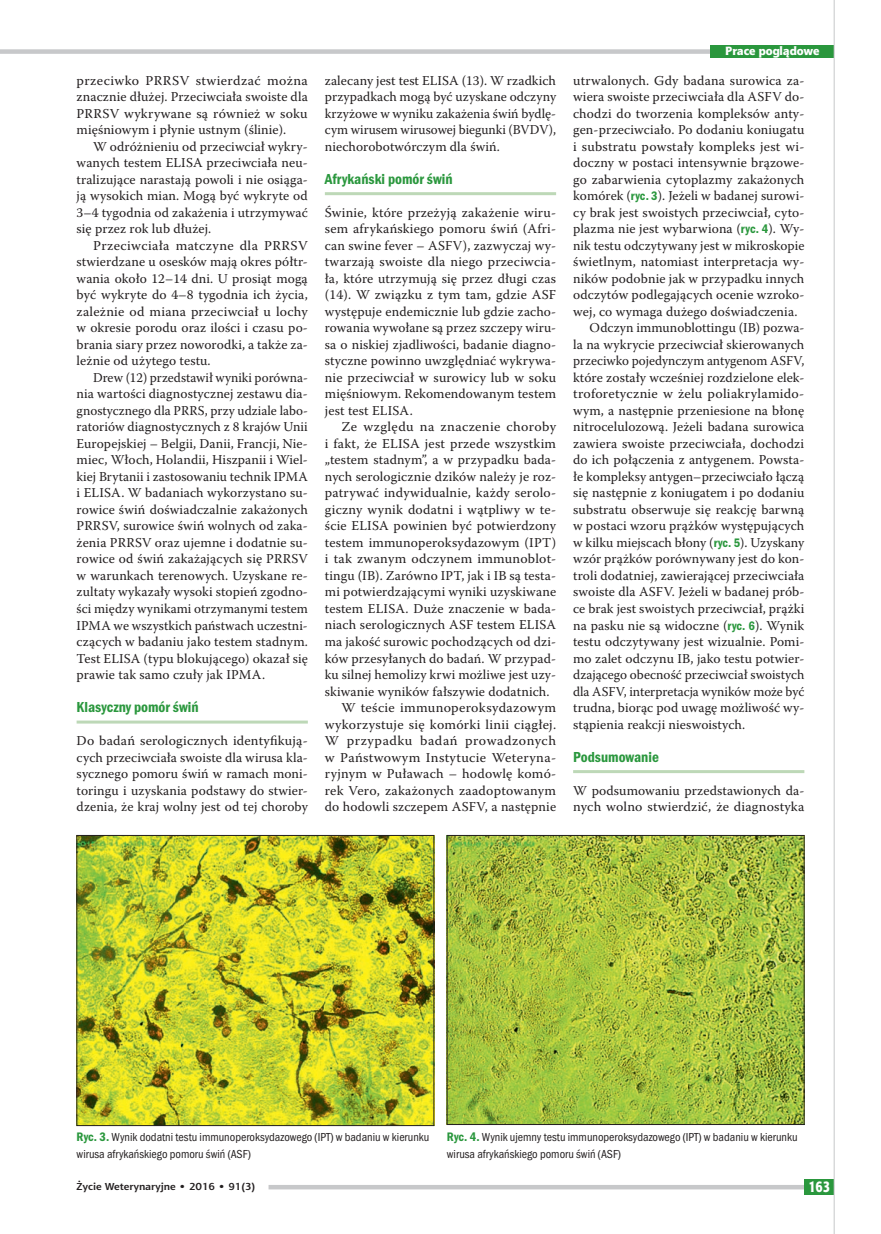
<style>
.page{position:relative;width:881px;height:1234px;background:#fff}
.page>*{position:absolute;margin:0;border:0;box-sizing:border-box;transform-origin:0 0}
.t1{font:15px "Franklin Got Itc TOT Dem Con";color:#2a973d}
.t2{font:15px "Aerton Cnd EFN Black";color:#fff}
.t3{font:13.5px/16.5px "Warnock Pro";letter-spacing:.01em;color:#231f20;text-align:justify}
.t4{font:13.5px "Warnock Pro";letter-spacing:.035em;color:#231f20}
.t5{font:12px/16.5px "Franklin Got Itc TOT Boo Con";color:#231f20}
.t6{font:12px "Aerton EFN Black";color:#fff}
.t7{font:700 10.2px "Aerton EFN";color:#231f20;scale:1.11 1}
.s1{font-family:"Franklin Got Itc TOT Dem Con";font-size:12.75px;color:#2a973d}
</style>
<div class="page">
<hr style="left:77px;top:720px;width:231px;height:3px;background:#bdd8b7">
<hr style="left:325px;top:192px;width:231px;height:3px;background:#bdd8b7">
<hr style="left:573px;top:770px;width:231px;height:3px;background:#bdd8b7">
<img style="left:79px;top:837px;width:353px;height:286px">
<div style="left:77px;top:835px;width:357px;height:290px;border:1px solid #231f20"></div>
<img style="left:448px;top:837px;width:354px;height:285px">
<div style="left:446px;top:835px;width:358px;height:289px;border:1px solid #231f20"></div>
<div style="left:0;top:49px;width:833px;height:5px;background:#c7c8ca"></div>
<div style="left:710px;top:45px;width:123px;height:13px;background:#2a973d"></div>
<div style="left:268px;top:1184px;width:565px;height:5px;background:#c7c8ca"></div>
<div style="left:804px;top:1178px;width:29px;height:15px;background:#2a973d"></div>
<hr style="left:833px;top:0;width:1px;height:1233px;background:#c7c8ca">
<p class="t3" style="left:77px;top:72px;width:233px">przeciwko PRRSV stwierdzać można znacznie dłużej. Przeciwciała swoiste dla PRRSV wykrywane są również w soku mięśniowym i płynie ustnym (ślinie).</p>
<p class="t3" style="left:77px;top:138px;width:233px;text-indent:16px">W odróżnieniu od przeciwciał wykry&shy;wanych testem ELISA przeciwciała neu&shy;tralizujące narastają powoli i nie osiąga&shy;ją wysokich mian. Mogą być wykryte od 3–4 tygodnia od zakażenia i utrzymywać się przez rok lub dłużej.</p>
<p class="t3" style="left:77px;top:237px;width:233px;text-indent:16px">Przeciwciała matczyne dla PRRSV stwierdzane u osesków mają okres półtr&shy;wania około 12–14 dni. U prosiąt mogą być wykryte do 4–8 tygodnia ich życia, zależnie od miana przeciwciał u lochy w okresie porodu oraz ilości i czasu po&shy;brania siary przez noworodki, a także za&shy;leżnie od użytego testu.</p>
<p class="t3" style="left:77px;top:369px;width:233px;text-indent:16px">Drew (12) przedstawił wyniki porówna&shy;nia wartości diagnostycznej zestawu dia&shy;gnostycznego dla PRRS, przy udziale labo&shy;ratoriów diagnostycznych z 8 krajów Unii Europejskiej – Belgii, Danii, Francji, Nie&shy;miec, Włoch, Holandii, Hiszpanii i Wiel&shy;kiej Brytanii i zastosowaniu technik IPMA i ELISA. W badaniach wykorzystano su&shy;rowice świń doświadczalnie zakażonych PRRSV, surowice świń wolnych od zaka&shy;żenia PRRSV oraz ujemne i dodatnie su&shy;rowice od świń zakażających się PRRSV w warunkach terenowych. Uzyskane re&shy;zultaty wykazały wysoki stopień zgodno&shy;ści między wynikami otrzymanymi testem IPMA we wszystkich państwach uczestni&shy;czących w badaniu jako testem stadnym.<br>Test ELISA (typu blokującego) okazał się prawie tak samo czuły jak IPMA.</p>
<p class="t1" style="left:77px;top:698px;width:123px">Klasyczny pomór świń</p>
<p class="t3" style="left:77px;top:732px;width:233px">Do badań serologicznych identyfikują&shy;cych przeciwciała swoiste dla wirusa kla&shy;sycznego pomoru świń w ramach moni&shy;toringu i uzyskania podstawy do stwier&shy;dzenia, że kraj wolny jest od tej choroby</p>
<p class="t3" style="left:325px;top:72px;width:233px">zalecany jest test ELISA (13). W rzadkich przypadkach mogą być uzyskane odczyny krzyżowe w wyniku zakażenia świń bydlę&shy;cym wirusem wirusowej biegunki (BVDV), niechorobotwórczym dla świń.</p>
<p class="t1" style="left:325px;top:170px;width:129px">Afrykański pomór świń</p>
<p class="t3" style="left:325px;top:204px;width:233px">Świnie, które przeżyją zakażenie wiru&shy;sem afrykańskiego pomoru świń (Afri&shy;can swine fever – ASFV), zazwyczaj wy&shy;twarzają swoiste dla niego przeciwcia&shy;ła, które utrzymują się przez długi czas (14). W związku z tym tam, gdzie ASF występuje endemicznie lub gdzie zacho&shy;rowania wywołane są przez szczepy wiru&shy;sa o niskiej zjadliwości, badanie diagno&shy;styczne powinno uwzględniać wykrywa&shy;nie przeciwciał w surowicy lub w soku mięśniowym. Rekomendowanym testem jest test ELISA.</p>
<p class="t3" style="left:341px;top:418px;width:216px">Ze względu na znaczenie choroby</p>
<p class="t3" style="left:325px;top:435px;width:232px">i fakt, że ELISA jest przede wszystkim</p>
<p class="t3" style="left:325px;top:451px;width:233px">„testem stadnym”, a w przypadku bada-</p>
<p class="t3" style="left:325px;top:468px;width:233px">nych serologicznie dzików należy je roz-</p>
<p class="t3" style="left:325px;top:484px;width:233px">patrywać indywidualnie, każdy serolo-</p>
<p class="t3" style="left:325px;top:501px;width:233px">giczny wynik dodatni i wątpliwy w te-</p>
<p class="t3" style="left:325px;top:517px;width:232px">ście ELISA powinien być potwierdzony</p>
<p class="t3" style="left:325px;top:534px;width:233px">testem immunoperoksydazowym (IPT)</p>
<p class="t3" style="left:325px;top:550px;width:233px">i tak zwanym odczynem immunoblot-</p>
<p class="t3" style="left:325px;top:567px;width:233px">tingu (IB). Zarówno IPT, jak i IB są testa-</p>
<p class="t3" style="left:325px;top:583px;width:233px">mi potwierdzającymi wyniki uzyskiwane</p>
<p class="t3" style="left:325px;top:600px;width:233px">testem ELISA. Duże znaczenie w bada-</p>
<p class="t3" style="left:325px;top:616px;width:233px">niach serologicznych ASF testem ELISA</p>
<p class="t3" style="left:325px;top:633px;width:233px">ma jakość surowic pochodzących od dzi-</p>
<p class="t3" style="left:325px;top:649px;width:233px">ków przesyłanych do badań. W przypad-</p>
<p class="t3" style="left:325px;top:666px;width:233px">ku silnej hemolizy krwi możliwe jest uzy-</p>
<p class="t3" style="left:325px;top:682px;width:226px">skiwanie wyników fałszywie dodatnich.</p>
<p class="t3" style="left:341px;top:699px;width:216px">W teście immunoperoksydazowym</p>
<p class="t3" style="left:325px;top:715px;width:233px">wykorzystuje się komórki linii ciągłej.</p>
<p class="t4" style="left:325px;top:732px;width:232px">W przypadku badań prowadzonych</p>
<p class="t3" style="left:325px;top:748px;width:233px">w Państwowym Instytucie Weteryna-</p>
<p class="t3" style="left:325px;top:765px;width:233px">ryjnym w Puławach – hodowlę komó-</p>
<p class="t3" style="left:325px;top:781px;width:233px">rek Vero, zakażonych zaadoptowanym</p>
<p class="t3" style="left:325px;top:798px;width:233px">do hodowli szczepem ASFV, a następnie</p>
<p class="t6" style="left:725px;top:43px;width:96px">Prace poglądowe</p>
<p class="t3" style="left:573px;top:72px;width:233px">utrwalonych. Gdy badana surowica za-</p>
<p class="t3" style="left:573px;top:88px;width:233px">wiera swoiste przeciwciała dla ASFV do-</p>
<p class="t3" style="left:573px;top:105px;width:233px">chodzi do tworzenia kompleksów anty-</p>
<p class="t3" style="left:573px;top:121px;width:233px">gen-przeciwciało. Po dodaniu koniugatu</p>
<p class="t3" style="left:573px;top:138px;width:233px">i substratu powstały kompleks jest wi-</p>
<p class="t3" style="left:573px;top:154px;width:233px">doczny w postaci intensywnie brązowe-</p>
<p class="t3" style="left:573px;top:171px;width:232px">go zabarwienia cytoplazmy zakażonych</p>
<p class="t3" style="left:573px;top:187px;width:233px">komórek (<span class="s1">ryc. 3</span>). Jeżeli w badanej surowi-</p>
<p class="t3" style="left:573px;top:204px;width:233px">cy brak jest swoistych przeciwciał, cyto-</p>
<p class="t3" style="left:573px;top:220px;width:233px">plazma nie jest wybarwiona (<span class="s1">ryc. 4</span>). Wy-</p>
<p class="t3" style="left:573px;top:237px;width:233px">nik testu odczytywany jest w mikroskopie</p>
<p class="t3" style="left:573px;top:253px;width:233px">świetlnym, natomiast interpretacja wy-</p>
<p class="t3" style="left:573px;top:270px;width:233px">ników podobnie jak w przypadku innych</p>
<p class="t3" style="left:573px;top:286px;width:233px">odczytów podlegających ocenie wzroko-</p>
<p class="t3" style="left:573px;top:303px;width:226px">wej, co wymaga dużego doświadczenia.</p>
<p class="t3" style="left:589px;top:319px;width:216px">Odczyn immunoblottingu (IB) pozwa-</p>
<p class="t3" style="left:573px;top:336px;width:233px">la na wykrycie przeciwciał skierowanych</p>
<p class="t3" style="left:573px;top:352px;width:233px">przeciwko pojedynczym antygenom ASFV,</p>
<p class="t3" style="left:573px;top:369px;width:233px">które zostały wcześniej rozdzielone elek-</p>
<p class="t3" style="left:573px;top:385px;width:233px">troforetycznie w żelu poliakrylamido-</p>
<p class="t3" style="left:573px;top:402px;width:233px">wym, a następnie przeniesione na błonę</p>
<p class="t3" style="left:573px;top:418px;width:233px">nitrocelulozową. Jeżeli badana surowica</p>
<p class="t3" style="left:573px;top:435px;width:232px">zawiera swoiste przeciwciała, dochodzi</p>
<p class="t3" style="left:573px;top:451px;width:233px">do ich połączenia z antygenem. Powsta-</p>
<p class="t3" style="left:573px;top:468px;width:232px">łe kompleksy antygen–przeciwciało łączą</p>
<p class="t3" style="left:573px;top:484px;width:233px">się następnie z koniugatem i po dodaniu</p>
<p class="t3" style="left:573px;top:501px;width:233px">substratu obserwuje się reakcję barwną</p>
<p class="t3" style="left:573px;top:517px;width:233px">w postaci wzoru prążków występujących</p>
<p class="t3" style="left:573px;top:534px;width:233px">w kilku miejscach błony (<span class="s1">ryc. 5</span>). Uzyskany</p>
<p class="t3" style="left:573px;top:550px;width:233px">wzór prążków porównywany jest do kon-</p>
<p class="t3" style="left:573px;top:567px;width:233px">troli dodatniej, zawierającej przeciwciała</p>
<p class="t3" style="left:573px;top:583px;width:233px">swoiste dla ASFV. Jeżeli w badanej prób-</p>
<p class="t3" style="left:573px;top:600px;width:232px">ce brak jest swoistych przeciwciał, prążki</p>
<p class="t3" style="left:573px;top:616px;width:233px">na pasku nie są widoczne (<span class="s1">ryc. 6</span>). Wynik</p>
<p class="t3" style="left:573px;top:633px;width:233px">testu odczytywany jest wizualnie. Pomi-</p>
<p class="t3" style="left:573px;top:649px;width:233px">mo zalet odczynu IB, jako testu potwier-</p>
<p class="t3" style="left:573px;top:666px;width:233px">dzającego obecność przeciwciał swoistych</p>
<p class="t3" style="left:573px;top:682px;width:233px">dla ASFV, interpretacja wyników może być</p>
<p class="t3" style="left:573px;top:699px;width:233px">trudna, biorąc pod uwagę możliwość wy-</p>
<p class="t3" style="left:573px;top:715px;width:173px">stąpienia reakcji nieswoistych.</p>
<p class="t1" style="left:573px;top:747px;width:87px">Podsumowanie</p>
<p class="t3" style="left:573px;top:781px;width:233px">W podsumowaniu przedstawionych da&shy;nych wolno stwierdzić, że diagnostyka</p>
<p class="t5" style="left:77px;top:1128px;width:354px"><span class="s1">Ryc. 3.</span> Wynik dodatni testu immunoperoksydazowego (IPT) w badaniu w kierunku wirusa afrykańskiego pomoru świń (ASF)</p>
<p class="t5" style="left:446px;top:1128px;width:352px"><span class="s1">Ryc. 4.</span> Wynik ujemny testu immunoperoksydazowego (IPT) w badaniu w kierunku wirusa afrykańskiego pomoru świń (ASF)</p>
<p class="t7" style="left:77px;top:1180px;width:162px">Życie Weterynaryjne • 2016 • 91(3)</p>
<p class="t2" style="left:808px;top:1177px;width:23px">163</p>
</div>
